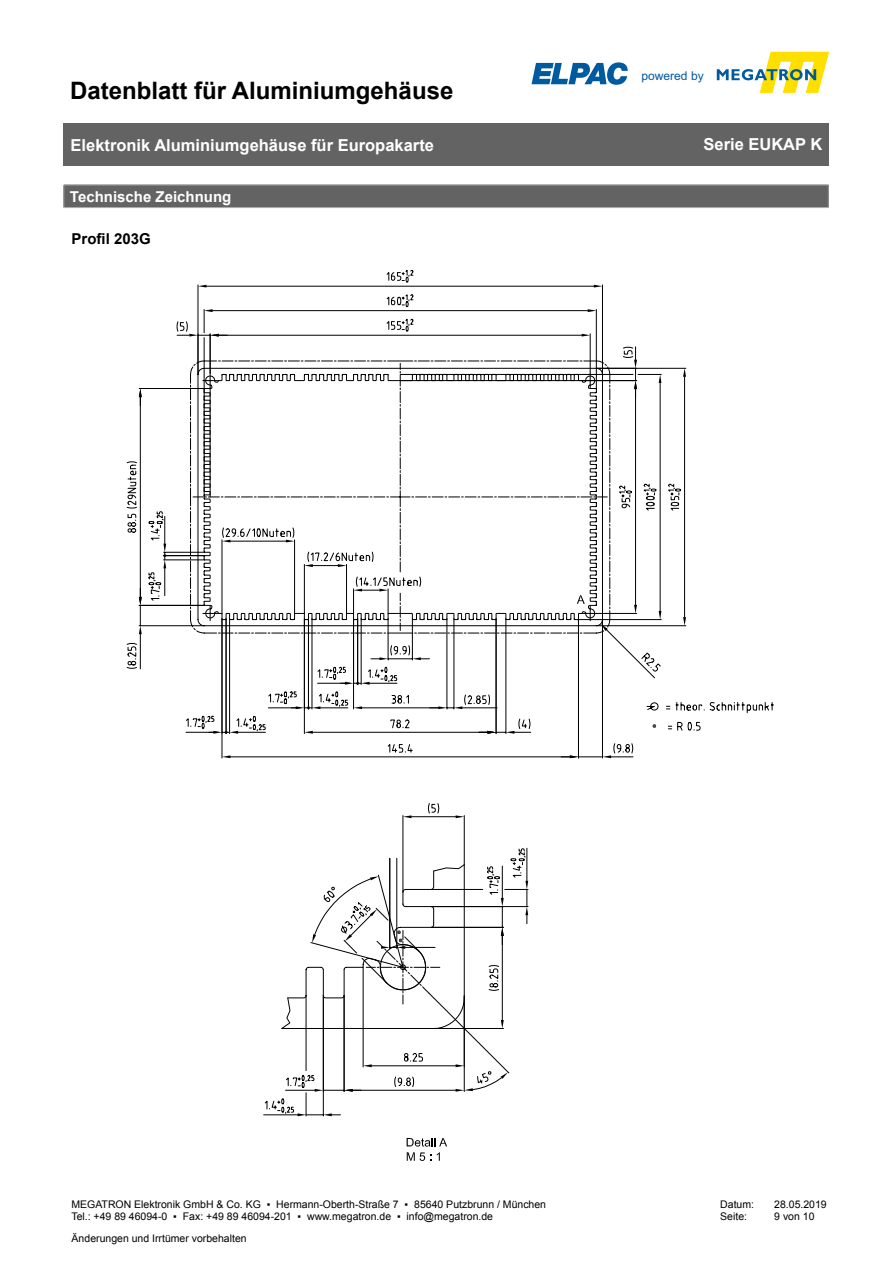
<style>
.page{position:relative;width:893px;height:1263px;background:#fff}
.page>*{position:absolute;margin:0;border:0;box-sizing:border-box;transform-origin:0 0}
.t1{font:700 24px "Arial";color:#000}
.t2{font:700 16.5px "Arial";color:#fff}
.t3{font:700 15px "Arial";color:#fff}
.t4{font:700 15px "Arial";color:#000}
.t5{font:12.15px "Arial";color:#005aa0}
.t6{font:10.5px/12.6px "Arial";color:#000}
</style>
<div class="page">
<div style="left:64px;top:123px;width:765px;height:43px;background:#646363"></div>
<svg style="left:531px;top:62px;width:97px;height:23px"></svg>
<svg style="left:717px;top:52px;width:112px;height:41px"></svg>
<svg style="left:407px;top:1138px;width:40px;height:23px"></svg>
<svg style="left:126px;top:270px;width:574px;height:846px"></svg>
<svg style="left:64px;top:185px;width:765px;height:23px;background:#686767"></svg>
<h1 class="t1" style="left:70px;top:74px;width:385px">Datenblatt für Aluminiumgehäuse</h1>
<p class="t5" style="left:641px;top:68px;width:64px">powered by</p>
<h2 class="t2" style="left:71px;top:134px;width:365px">Elektronik Aluminiumgehäuse für Europakarte</h2>
<h2 class="t2" style="left:703px;top:133px;width:120px">Serie EUKAP K</h2>
<p class="t3" style="left:70px;top:187px;width:163px">Technische Zeichnung</p>
<p class="t4" style="left:72px;top:228px;width:81px">Profil 203G</p>
<p class="t6" style="left:71px;top:1198px;width:476px">MEGATRON Elektronik GmbH &amp; Co. KG ▪ Hermann-Oberth-Straße 7 ▪ 85640 Putzbrunn / München<br>Tel.: +49 89 46094-0 ▪ Fax: +49 89 46094-201 ▪ www.megatron.de ▪ info@megatron.de</p>
<p class="t6" style="left:720px;top:1198px;width:35px">Datum:</p>
<p class="t6" style="left:774px;top:1198px;width:54px">28.05.2019</p>
<p class="t6" style="left:720px;top:1210px;width:28px">Seite:</p>
<p class="t6" style="left:774px;top:1210px;width:42px">9 von 10</p>
<p class="t6" style="left:72px;top:1232px;width:177px">Änderungen und Irrtümer vorbehalten</p>
</div>
